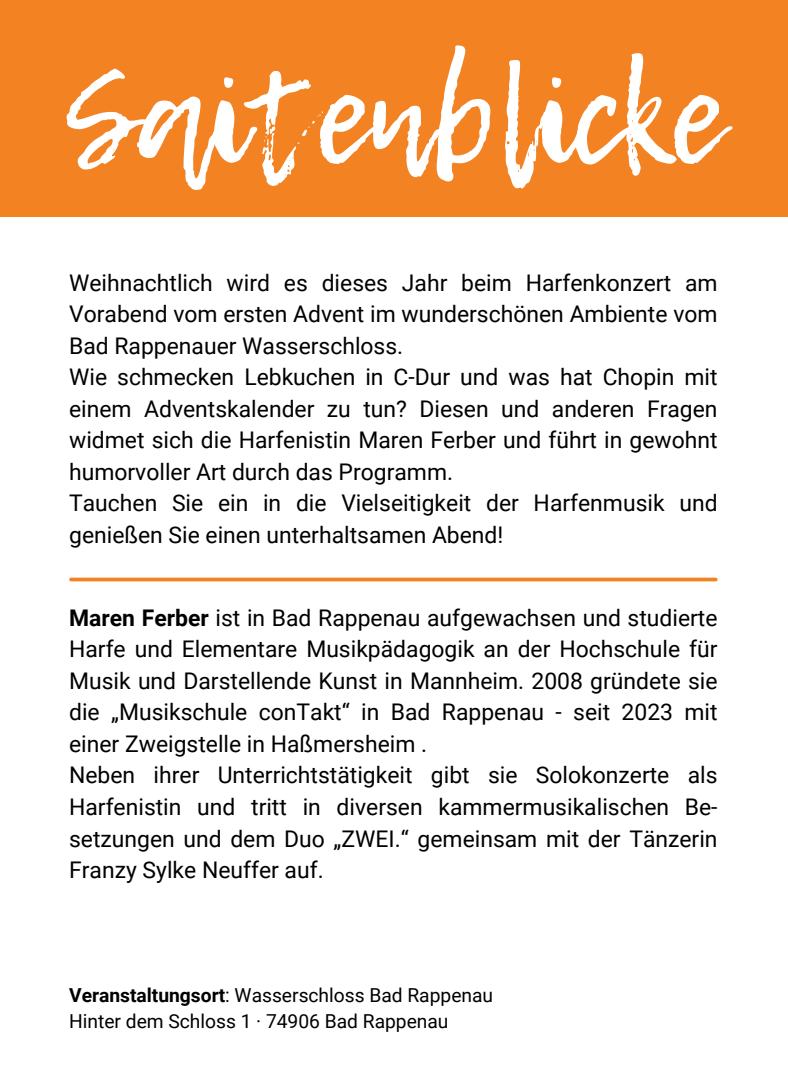
<style>
.page{position:relative;width:788px;height:1092px;background:#fff}
.page>*{position:absolute;margin:0;border:0;box-sizing:border-box;transform-origin:0 0}
.t1{font:133.75px "Lemon Tuesday";color:#fff}
.t2{font:23px/31.5px "Roboto";color:#000}
.t3{font:19.25px "Roboto";color:#000}
.s1{font-weight:700}
</style>
<div class="page">
<div style="left:0;top:0;width:788px;height:216px;background:#f38223"></div>
<svg style="left:71px;top:577px;width:644px;height:4px;background:#f49646"></svg>
<h1 class="t1" style="left:65px;top:17px;width:658px">Saitenblicke</h1>
<h2 class="t2" style="left:69px;top:267px;width:650px">Weihnachtlich wird es dieses Jahr beim Harfenkonzert am Vorabend vom ersten Advent im wunderschönen Ambiente vom Bad Rappenauer Wasserschloss.<br>Wie schmecken Lebkuchen in C-Dur und was hat Chopin mit einem Adventskalender zu tun? Diesen und anderen Fragen widmet sich die Harfenistin Maren Ferber und führt in gewohnt humorvoller Art durch das Programm.<br>Tauchen Sie ein in die Vielseitigkeit der Harfenmusik und genießen Sie einen unterhaltsamen Abend!</h2>
<h2 class="t2" style="left:69px;top:602px;width:650px"><span class="s1">Maren Ferber</span> ist in Bad Rappenau aufgewachsen und studierte Harfe und Elementare Musikpädagogik an der Hochschule für Musik und Darstellende Kunst in Mannheim. 2008 gründete sie die „Musikschule conTakt“ in Bad Rappenau - seit 2023 mit einer Zweigstelle in Haßmersheim .<br>Neben ihrer Unterrichtstätigkeit gibt sie Solokonzerte als Harfenistin und tritt in diversen kammermusikalischen Be&shy;setzungen und dem Duo „ZWEI.“ gemeinsam mit der Tänzerin Franzy Sylke Neuffer auf.</h2>
<p class="t3" style="left:69px;top:983px;width:425px"><span class="s1">Veranstaltungsort</span>: Wasserschloss Bad Rappenau</p>
<p class="t3" style="left:69px;top:1009px;width:381px">Hinter dem Schloss 1 · 74906 Bad Rappenau</p>
</div>
